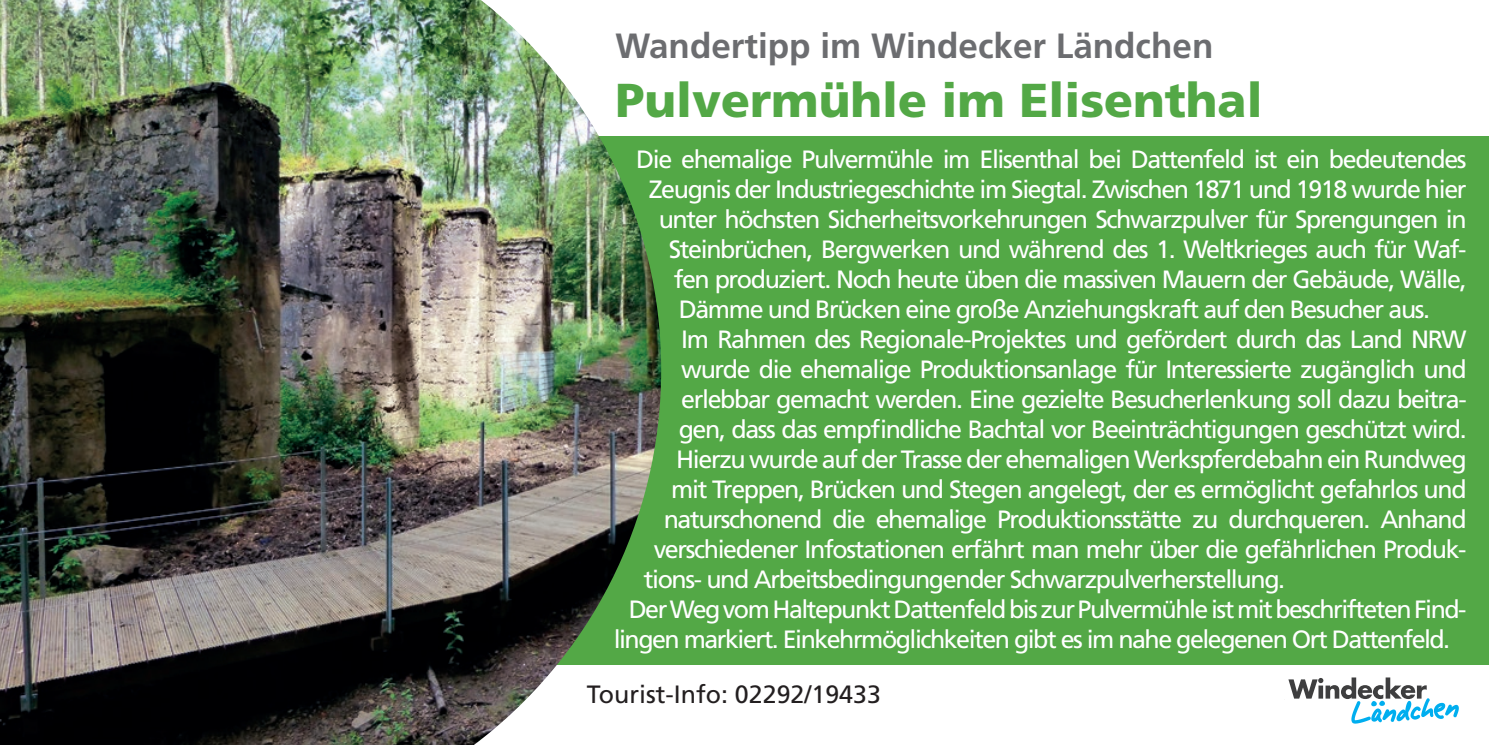
<style>
.page{position:relative;width:1489px;height:745px;background:#fff}
.page>*{position:absolute;margin:0;border:0;box-sizing:border-box;transform-origin:0 0}
.t1{font:900 47.5px "Frutiger LT Std";color:#53a846}
.t2{font:700 35px "Frutiger LT Std";color:#6c6d70}
.t3{font:25px "Frutiger LT Std";letter-spacing:-.055em;color:#fff}
.t4{font:25px "Frutiger LT Std";color:#231f20}
</style>
<div class="page">
<div style="left:524px;top:136px;width:964px;height:528px;background:#53a846"></div>
<img style="left:0;top:0;width:661px;height:744px">
<svg style="left:1288px;top:677px;width:170px;height:46px"></svg>
<h2 class="t2" style="left:615px;top:25px;width:599px">Wandertipp im Windecker Ländchen</h2>
<h1 class="t1" style="left:615px;top:71px;width:648px">Pulvermühle im Elisenthal</h1>
<p class="t3" style="left:636px;top:144px;width:831px">Die ehemalige Pulvermühle im Elisenthal bei Dattenfeld ist ein bedeutendes</p>
<p class="t3" style="left:648px;top:174px;width:819px">Zeugnis der Industriegeschichte im Siegtal. Zwischen 1871 und 1918 wurde hier</p>
<p class="t3" style="left:658px;top:204px;width:809px">unter höchsten Sicherheitsvorkehrungen Schwarzpulver für Sprengungen in</p>
<p class="t3" style="left:668px;top:234px;width:799px">Steinbrüchen, Bergwerken und während des 1. Weltkrieges auch für Waf-</p>
<p class="t3" style="left:673px;top:264px;width:794px">fen produziert. Noch heute üben die massiven Mauern der Gebäude, Wälle,</p>
<p class="t3" style="left:678px;top:294px;width:753px">Dämme und Brücken eine große Anziehungskraft auf den Besucher aus.</p>
<p class="t3" style="left:681px;top:324px;width:786px">Im Rahmen des Regionale-Projektes und gefördert durch das Land NRW</p>
<p class="t3" style="left:681px;top:354px;width:787px">wurde die ehemalige Produktionsanlage für Interessierte zugänglich und</p>
<p class="t3" style="left:681px;top:384px;width:787px">erlebbar gemacht werden. Eine gezielte Besucherlenkung soll dazu beitra-</p>
<p class="t3" style="left:678px;top:414px;width:789px">gen, dass das empfindliche Bachtal vor Beeinträchtigungen geschützt wird.</p>
<p class="t3" style="left:676px;top:444px;width:792px">Hierzu wurde auf der Trasse der ehemaligen Werkspferdebahn ein Rundweg</p>
<p class="t3" style="left:671px;top:474px;width:796px">mit Treppen, Brücken und Stegen angelegt, der es ermöglicht gefahrlos und</p>
<p class="t3" style="left:663px;top:504px;width:804px">naturschonend die ehemalige Produktionsstätte zu durchqueren. Anhand</p>
<p class="t3" style="left:653px;top:534px;width:814px">verschiedener Infostationen erfährt man mehr über die gefährlichen Produk-</p>
<p class="t3" style="left:643px;top:564px;width:643px">tions- und Arbeitsbedingungender Schwarzpulverherstellung.</p>
<p class="t3" style="left:628px;top:594px;width:839px">Der Weg vom Haltepunkt Dattenfeld bis zur Pulvermühle ist mit beschrifteten Find-</p>
<p class="t3" style="left:613px;top:624px;width:838px">lingen markiert. Einkehrmöglichkeiten gibt es im nahe gelegenen Ort Dattenfeld.</p>
<p class="t4" style="left:586px;top:679px;width:296px">Tourist-Info: 02292/19433</p>
</div>
